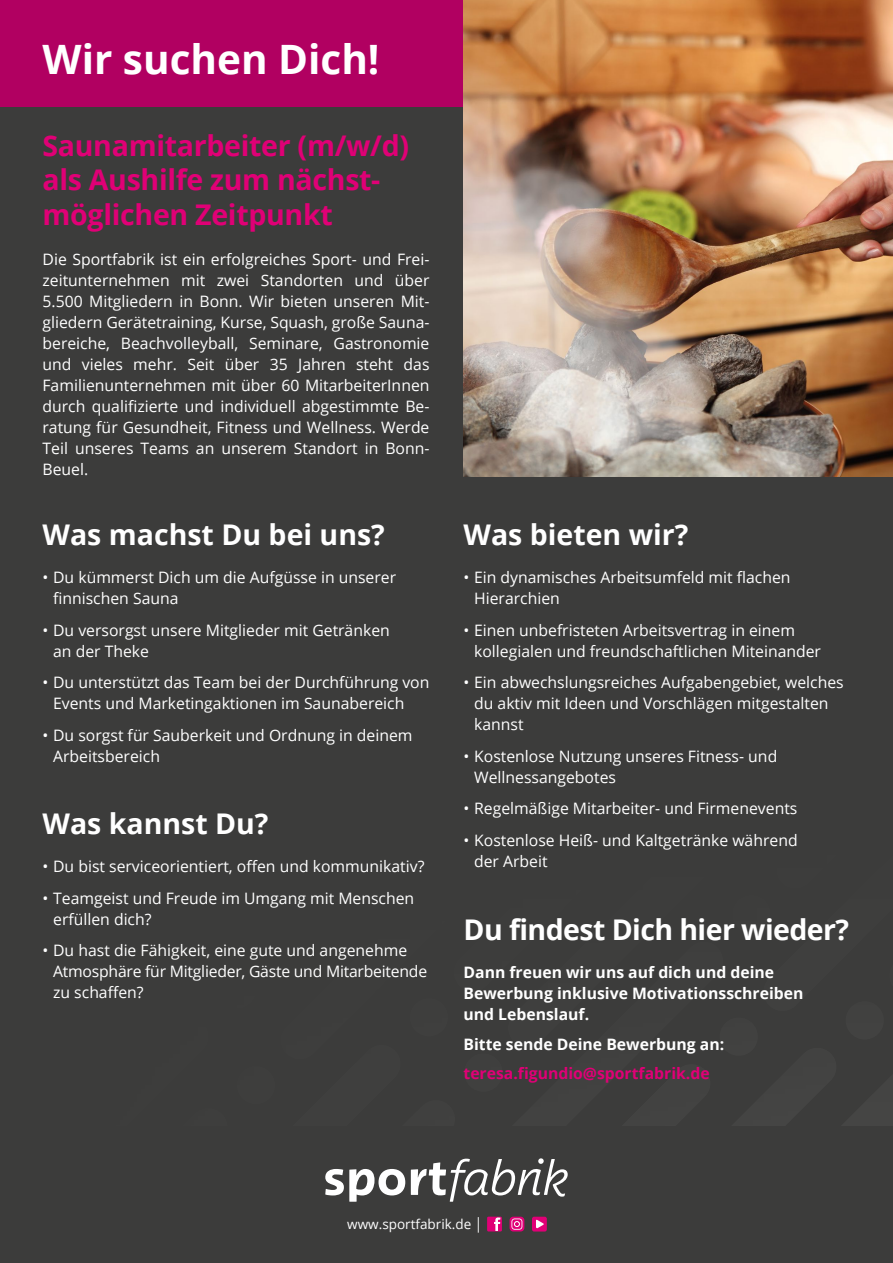
<style>
.page{position:relative;width:893px;height:1263px;background:#3c3c3b}
.page>*{position:absolute;margin:0;border:0;box-sizing:border-box;transform-origin:0 0}
.t1{font:700 40.5px "Open Sans";color:#fff}
.t2{font:700 28.5px/34.5px "Open Sans";letter-spacing:-.01em;color:#e00076}
.t3{font:700 28.5px "Open Sans";color:#fff}
.t4{font:700 28.5px "Open Sans";letter-spacing:-.02em;color:#fff}
.t5{font:15.75px/21px "Open Sans";color:#fff}
.t6{font:700 15.75px/21px "Open Sans";color:#fff}
.t7{font:700 15.75px "Open Sans";color:#e00076}
.t8{font:13.5px "Open Sans";color:#fff}
.s1{font-size:15.6px}
</style>
<div class="page">
<div style="left:0;top:0;width:463px;height:106px;background:#b10061"></div>
<svg style="left:325px;top:1158px;width:243px;height:74px"></svg>
<img style="left:463px;top:0;width:430px;height:476px">
<h1 class="t1" style="left:43px;top:30px;width:339px">Wir suchen Dich!</h1>
<h2 class="t2" style="left:43px;top:127px;width:368px">Saunamitarbeiter (m/w/d) als Aushilfe zum nächst&shy;möglichen Zeitpunkt</h2>
<p class="t5" style="left:43px;top:248px;width:388px;text-align:justify">Die Sportfabrik ist ein erfolgreiches Sport- und Frei&shy;zeitunternehmen mit zwei Standorten und über 5.500 Mitgliedern in Bonn. Wir bieten unseren Mit&shy;gliedern Gerätetraining, Kurse, Squash, große Sauna&shy;bereiche, Beachvolleyball, Seminare, Gastronomie und vieles mehr. Seit über 35 Jahren steht das Familienunternehmen mit über 60 MitarbeiterInnen durch qualifizierte und individuell abgestimmte Be&shy;ratung für Gesundheit, Fitness und Wellness. Werde Teil unseres Teams an unserem Standort in Bonn-Beuel.</p>
<h2 class="t3" style="left:43px;top:514px;width:344px">Was machst Du bei uns?</h2>
<p class="t5" style="left:53px;top:566px;width:344px;text-indent:-11px">• Du kümmerst Dich um die Aufgüsse in unserer finnischen Sauna</p>
<p class="t5" style="left:53px;top:619px;width:338px;text-indent:-11px">• Du versorgst unsere Mitglieder mit Getränken an der Theke</p>
<p class="t5" style="left:53px;top:671px;width:378px;text-indent:-11px">• Du unterstützt das Team bei der Durchführung von<br>Events und Marketingaktionen im Saunabereich</p>
<p class="t5" style="left:53px;top:724px;width:361px;text-indent:-11px">• Du sorgst für Sauberkeit und Ordnung in deinem<br>Arbeitsbereich</p>
<h2 class="t3" style="left:43px;top:803px;width:228px">Was kannst Du?</h2>
<p class="t5" style="left:43px;top:855px;width:383px">• Du bist serviceorientiert, offen und kommunikativ?</p>
<p class="t5" style="left:53px;top:887px;width:363px;text-indent:-11px">• Teamgeist und Freude im Umgang mit Menschen erfüllen dich?</p>
<p class="t5" style="left:53px;top:940px;width:375px;text-indent:-11px">• Du hast die Fähigkeit, eine gute und angenehme<br>Atmosphäre für Mitglieder, Gäste und Mitarbeitende zu schaffen?</p>
<h2 class="t3" style="left:463px;top:514px;width:226px">Was bieten wir?</h2>
<p class="t5" style="left:474px;top:566px;width:318px;text-indent:-11px">• Ein dynamisches Arbeitsumfeld mit flachen<br>Hierarchien</p>
<p class="t5" style="left:474px;top:619px;width:348px;text-indent:-11px">• Einen unbefristeten Arbeitsvertrag in einem kollegialen und freundschaftlichen Miteinander</p>
<p class="t5" style="left:474px;top:671px;width:371px;text-indent:-11px">• Ein abwechslungsreiches Aufgabengebiet, welches du aktiv mit Ideen und Vorschlägen mitgestalten kannst</p>
<p class="t5" style="left:474px;top:745px;width:305px;text-indent:-11px">• Kostenlose Nutzung unseres Fitness- und<br>Wellnessangebotes</p>
<p class="t5" style="left:463px;top:798px;width:335px">• Regelmäßige Mitarbeiter- und Firmenevents</p>
<p class="t5" style="left:474px;top:829px;width:325px;text-indent:-11px">• Kostenlose Heiß- und Kaltgetränke während der Arbeit</p>
<h2 class="t4" style="left:463px;top:910px;width:387px">Du findest Dich hier wieder?</h2>
<p class="t6" style="left:463px;top:962px;width:341px">Dann freuen wir uns auf dich und deine<br>Bewerbung inklusive Motivationsschreiben und Lebenslauf.</p>
<p class="t6" style="left:463px;top:1033px;width:262px">Bitte sende Deine Bewerbung an:</p>
<p class="t7" style="left:463px;top:1062px;width:248px">teresa.figundio@sportfabrik.de</p>
<p class="t8" style="left:347px;top:1214px;width:136px">www.sportfabrik.de <span class="s1">|</span></p>
</div>
